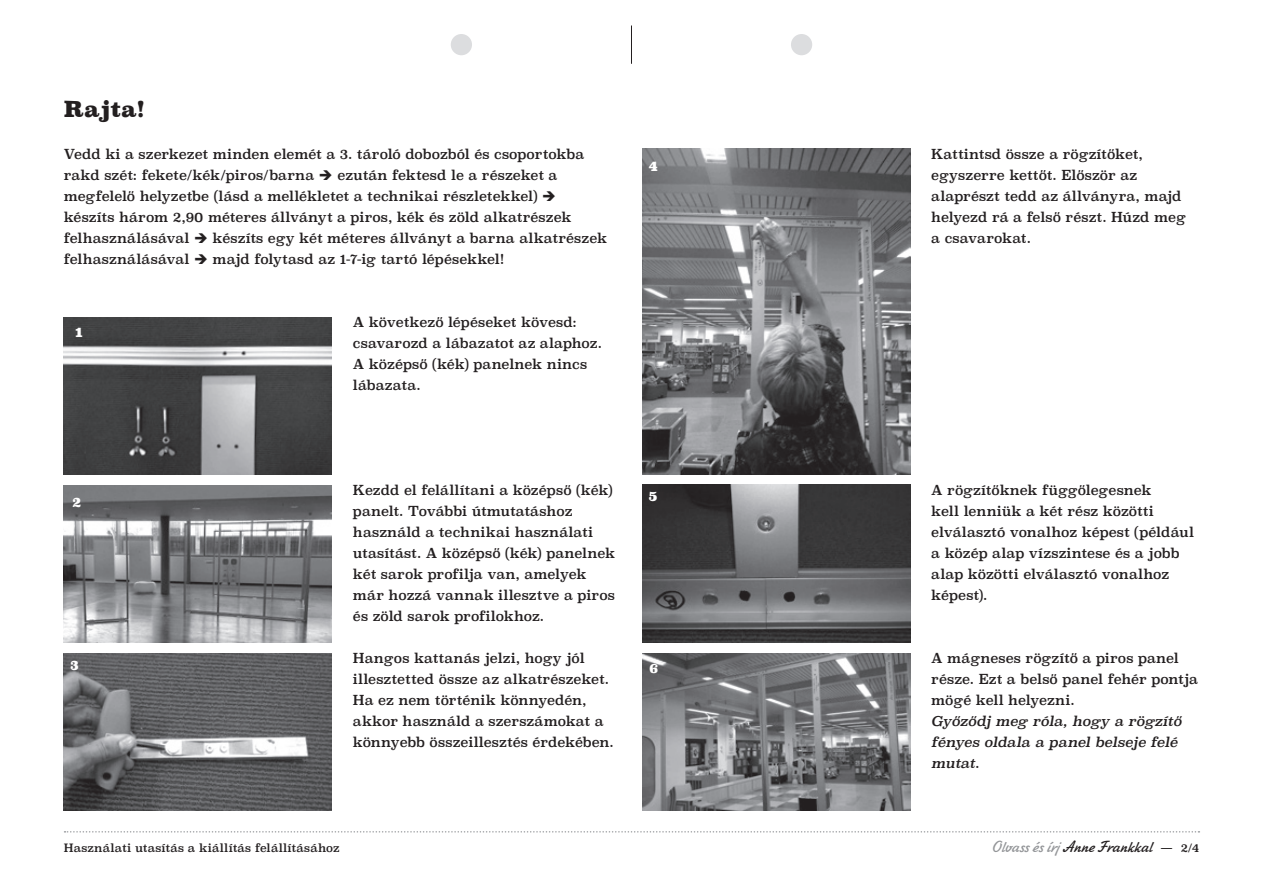
<style>
.page{position:relative;width:1263px;height:893px;background:#fff}
.page>*{position:absolute;margin:0;border:0;box-sizing:border-box;transform-origin:0 0}
.t1{font:900 21.75px "Superclarendon";letter-spacing:-.005em;color:#231f20}
.t2{font:16.5px "Zhikharev TT";letter-spacing:.02em;color:#231f20}
.t3{font:13.5px/21px "Superclarendon";letter-spacing:.005em;color:#231f20}
.t4{font:italic 13.5px/21px "Superclarendon";letter-spacing:-.01em;color:#231f20}
.t5{font:900 13.5px "Superclarendon";color:#fff}
.t6{font:11.25px "Superclarendon";letter-spacing:.02em;color:#231f20}
.s1{color:#939598}
.s2{font-family:"Superclarendon";font-size:12px}
.s3{font-family:"Superclarendon";font-size:11.25px}
</style>
<div class="page">
<svg style="left:65px;top:831px;width:1134px;height:2px"></svg>
<div style="left:451px;top:34px;width:21px;height:21px;background:#dcdddf;border-radius:50%"></div>
<div style="left:791px;top:34px;width:21px;height:21px;background:#dcdddf;border-radius:50%"></div>
<hr style="left:631px;top:26px;width:1px;height:38px;background:#231f20">
<img style="left:64px;top:486px;width:268px;height:156px">
<img style="left:64px;top:654px;width:268px;height:156px">
<img style="left:642px;top:149px;width:268px;height:325px">
<img style="left:642px;top:485px;width:268px;height:157px">
<img style="left:642px;top:654px;width:268px;height:156px">
<img style="left:64px;top:318px;width:268px;height:156px">
<h1 class="t1" style="left:64px;top:94px;width:83px">Rajta!</h1>
<p class="t3" style="left:64px;top:145px;width:545px">Vedd ki a szerkezet minden elemét a 3. tároló dobozból és csoportokba rakd szét: fekete/kék/piros/barna ➔ ezután fektesd le a részeket a megfelelő helyzetbe (lásd a mellékletet a technikai részletekkel) ➔ készíts három 2,90 méteres állványt a piros, kék és zöld alkatrészek felhasználásával ➔ készíts egy két méteres állványt a barna alkatrészek felhasználásával ➔ majd folytasd az 1-7-ig tartó lépésekkel!</p>
<p class="t3" style="left:931px;top:145px;width:256px">Kattintsd össze a rögzítőket, egyszerre kettőt. Először az alaprészt tedd az állványra, majd helyezd rá a felső részt. Húzd meg a csavarokat.</p>
<p class="t5" style="left:648px;top:156px;width:11px">4</p>
<p class="t5" style="left:75px;top:323px;width:9px">1</p>
<p class="t5" style="left:72px;top:493px;width:11px">2</p>
<p class="t5" style="left:70px;top:655px;width:10px">3</p>
<p class="t3" style="left:353px;top:313px;width:251px">A következő lépéseket kövesd: csavarozd a lábazatot az alaphoz.<br>A középső (kék) panelnek nincs lábazata.</p>
<p class="t3" style="left:353px;top:481px;width:264px">Kezdd el felállítani a középső (kék) panelt. További útmutatáshoz használd a technikai használati utasítást. A középső (kék) panelnek két sarok profilja van, amelyek már hozzá vannak illesztve a piros és zöld sarok profilokhoz.</p>
<p class="t3" style="left:353px;top:649px;width:262px">Hangos kattanás jelzi, hogy jól illesztetted össze az alkatrészeket.<br>Ha ez nem történik könnyedén, akkor használd a szerszámokat a könnyebb összeillesztés érdekében.</p>
<p class="t5" style="left:648px;top:487px;width:11px">5</p>
<p class="t5" style="left:649px;top:658px;width:11px">6</p>
<p class="t3" style="left:931px;top:481px;width:264px">A rögzítőknek függőlegesnek<br>kell lenniük a két rész közötti elválasztó vonalhoz képest (például a közép alap vízszintese és a jobb alap közötti elválasztó vonalhoz képest).</p>
<p class="t3" style="left:931px;top:649px;width:268px">A mágneses rögzítő a piros panel része. Ezt a belső panel fehér pontja mögé kell helyezni.</p>
<p class="t4" style="left:931px;top:711px;width:252px">Győződj meg róla, hogy a rögzítő fényes oldala a panel belseje felé mutat.</p>
<p class="t6" style="left:64px;top:840px;width:277px">Használati utasítás a kiállítás felállításához</p>
<p class="t2" style="left:991px;top:837px;width:209px"><span class="s1">Olvass és írj</span> Anne Frankkal <span class="s2">—</span> <span class="s3">2/4</span></p>
</div>
